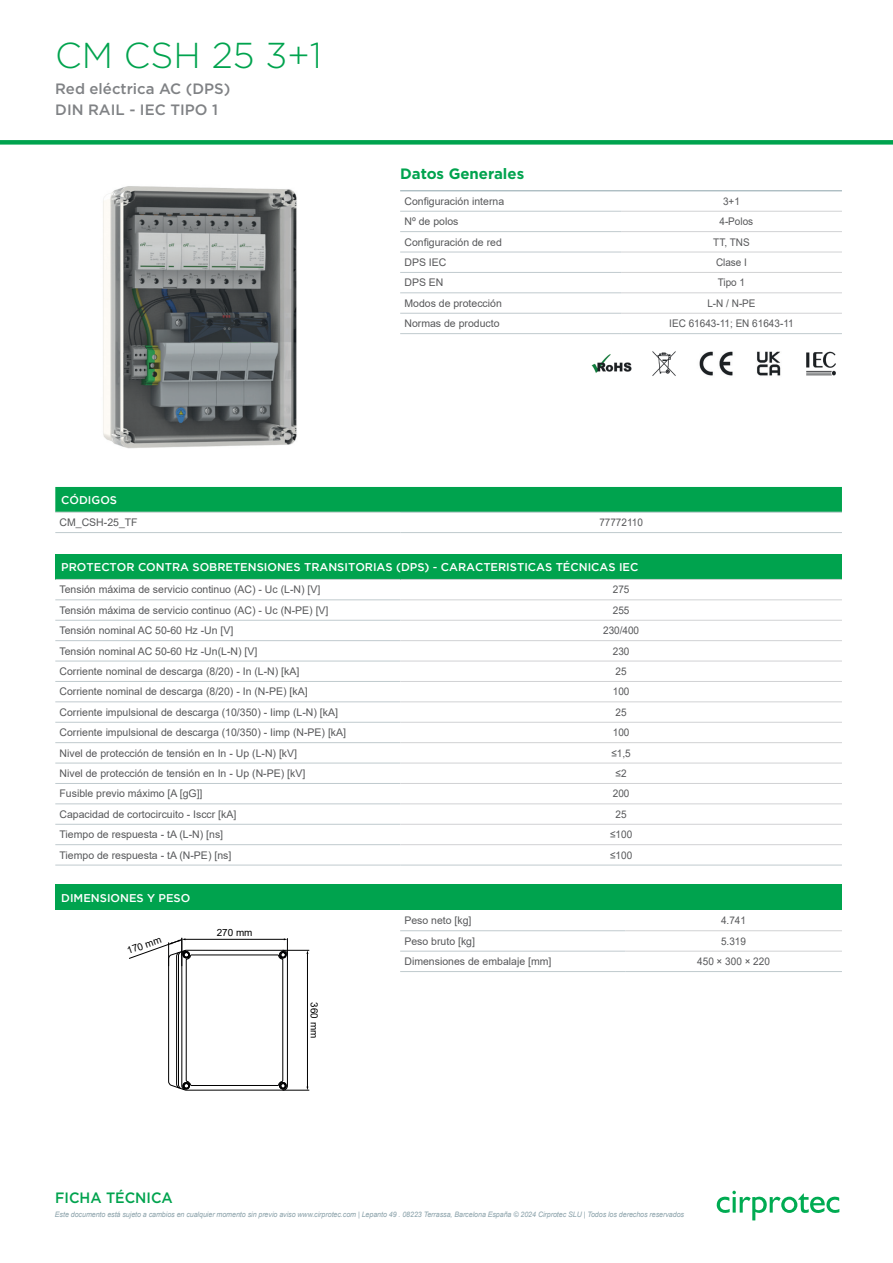
<style>
.page{position:relative;width:893px;height:1263px;background:#fff}
.page>*{position:absolute;margin:0;border:0;box-sizing:border-box;transform-origin:0 0}
.t1{font:300 36px "Gotham";color:#00a34e}
.t2{font:500 15px/21.3px "Gotham";color:#808285}
.t3{font:700 15px "Gotham";color:#00a34e}
.t4{font:500 15px "Gotham";color:#00a34e;scale:.95 1}
.t5{font:500 11.25px "Gotham";color:#fff}
.t6{font:10.5px "Arial";color:#57585a}
.t7{font:10.5px "Arial";color:#57585a;scale:.95 1}
.t8{font:9.9px "Arial";color:#000001}
.t9{font:italic 7.5px "Arial";letter-spacing:-.01em;color:#8ba2aa;scale:.95 1}
</style>
<div class="page">
<img style="left:103px;top:186px;width:194px;height:263px">
<hr style="left:400px;top:211px;width:221px;height:1px;background:#c0cace">
<hr style="left:400px;top:231px;width:221px;height:1px;background:#c0cace">
<hr style="left:621px;top:211px;width:221px;height:1px;background:#d1d2d4">
<hr style="left:400px;top:252px;width:221px;height:1px;background:#c0cace">
<hr style="left:621px;top:231px;width:221px;height:1px;background:#d1d2d4">
<hr style="left:400px;top:272px;width:221px;height:1px;background:#c0cace">
<hr style="left:621px;top:252px;width:221px;height:1px;background:#d1d2d4">
<hr style="left:400px;top:292px;width:221px;height:1px;background:#c0cace">
<hr style="left:621px;top:272px;width:221px;height:1px;background:#d1d2d4">
<hr style="left:400px;top:313px;width:221px;height:1px;background:#c0cace">
<hr style="left:621px;top:292px;width:221px;height:1px;background:#d1d2d4">
<hr style="left:400px;top:333px;width:221px;height:1px;background:#c0cace">
<hr style="left:621px;top:313px;width:221px;height:1px;background:#d1d2d4">
<hr style="left:621px;top:333px;width:221px;height:1px;background:#c0cace">
<img style="left:591px;top:354px;width:41px;height:19px">
<img style="left:652px;top:351px;width:24px;height:25px">
<img style="left:699px;top:351px;width:34px;height:25px">
<img style="left:757px;top:351px;width:24px;height:25px">
<img style="left:806px;top:351px;width:30px;height:25px">
<hr style="left:400px;top:190px;width:442px;height:1px;background:#8ba2aa">
<div style="left:55px;top:487px;width:787px;height:25px;background:#00a34e"></div>
<hr style="left:55px;top:512px;width:345px;height:1px;background:#d1d2d4">
<hr style="left:55px;top:532px;width:345px;height:1px;background:#c0cace">
<hr style="left:400px;top:512px;width:442px;height:1px;background:#c0cace">
<hr style="left:400px;top:532px;width:442px;height:1px;background:#c0cace">
<div style="left:55px;top:554px;width:787px;height:25px;background:#00a34e"></div>
<hr style="left:55px;top:599px;width:345px;height:1px;background:#c0cace">
<hr style="left:55px;top:620px;width:345px;height:1px;background:#c0cace">
<hr style="left:400px;top:599px;width:442px;height:1px;background:#d1d2d4">
<hr style="left:55px;top:640px;width:345px;height:1px;background:#c0cace">
<hr style="left:400px;top:620px;width:442px;height:1px;background:#d1d2d4">
<hr style="left:55px;top:661px;width:345px;height:1px;background:#c0cace">
<hr style="left:400px;top:640px;width:442px;height:1px;background:#d1d2d4">
<hr style="left:55px;top:681px;width:345px;height:1px;background:#c0cace">
<hr style="left:400px;top:661px;width:442px;height:1px;background:#d1d2d4">
<hr style="left:55px;top:701px;width:345px;height:1px;background:#c0cace">
<hr style="left:400px;top:681px;width:442px;height:1px;background:#d1d2d4">
<hr style="left:55px;top:722px;width:345px;height:1px;background:#c0cace">
<hr style="left:400px;top:701px;width:442px;height:1px;background:#d1d2d4">
<hr style="left:55px;top:742px;width:345px;height:1px;background:#c0cace">
<hr style="left:400px;top:722px;width:442px;height:1px;background:#d1d2d4">
<hr style="left:55px;top:763px;width:345px;height:1px;background:#c0cace">
<hr style="left:400px;top:742px;width:442px;height:1px;background:#d1d2d4">
<hr style="left:55px;top:783px;width:345px;height:1px;background:#c0cace">
<hr style="left:400px;top:763px;width:442px;height:1px;background:#d1d2d4">
<hr style="left:55px;top:803px;width:345px;height:1px;background:#c0cace">
<hr style="left:400px;top:783px;width:442px;height:1px;background:#d1d2d4">
<hr style="left:55px;top:824px;width:345px;height:1px;background:#c0cace">
<hr style="left:400px;top:803px;width:442px;height:1px;background:#d1d2d4">
<hr style="left:55px;top:844px;width:345px;height:1px;background:#c0cace">
<hr style="left:400px;top:824px;width:442px;height:1px;background:#d1d2d4">
<hr style="left:55px;top:865px;width:345px;height:1px;background:#c0cace">
<hr style="left:400px;top:844px;width:442px;height:1px;background:#d1d2d4">
<hr style="left:400px;top:865px;width:442px;height:1px;background:#c0cace">
<hr style="left:55px;top:579px;width:345px;height:1px;background:#d1d2d4">
<hr style="left:400px;top:579px;width:442px;height:1px;background:#d1d2d4">
<svg style="left:129px;top:937px;width:180px;height:154px"></svg>
<hr style="left:400px;top:930px;width:225px;height:1px;background:#c0cace">
<hr style="left:400px;top:951px;width:225px;height:1px;background:#c0cace">
<hr style="left:625px;top:930px;width:217px;height:1px;background:#d1d2d4">
<hr style="left:400px;top:971px;width:225px;height:1px;background:#c0cace">
<hr style="left:625px;top:951px;width:217px;height:1px;background:#d1d2d4">
<hr style="left:625px;top:971px;width:217px;height:1px;background:#c0cace">
<div style="left:55px;top:884px;width:787px;height:26px;background:#00a34e"></div>
<div style="left:0;top:140px;width:893px;height:5px;background:#00a34e"></div>
<svg style="left:717px;top:1191px;width:122px;height:29px"></svg>
<h1 class="t1" style="left:55px;top:33px;width:268px">CM CSH 25 3+1</h1>
<h2 class="t2" style="left:55px;top:77px;width:177px">Red eléctrica AC (DPS)<br>DIN RAIL - IEC TIPO 1</h2>
<h2 class="t3" style="left:400px;top:164px;width:126px">Datos Generales</h2>
<p class="t6" style="left:404px;top:194px;width:101px">Configuración interna</p>
<p class="t7" style="left:723px;top:194px;width:19px">3+1</p>
<p class="t6" style="left:404px;top:214px;width:56px">Nº de polos</p>
<p class="t7" style="left:719px;top:214px;width:37px">4-Polos</p>
<p class="t6" style="left:404px;top:235px;width:99px">Configuración de red</p>
<p class="t7" style="left:713px;top:235px;width:40px">TT, TNS</p>
<p class="t6" style="left:404px;top:255px;width:44px">DPS IEC</p>
<p class="t7" style="left:716px;top:255px;width:34px">Clase I</p>
<p class="t6" style="left:404px;top:275px;width:41px">DPS EN</p>
<p class="t7" style="left:718px;top:275px;width:30px">Tipo 1</p>
<p class="t6" style="left:404px;top:296px;width:99px">Modos de protección</p>
<p class="t7" style="left:707px;top:296px;width:52px">L-N / N-PE</p>
<p class="t6" style="left:404px;top:316px;width:97px">Normas de producto</p>
<p class="t7" style="left:669px;top:316px;width:132px">IEC 61643-11; EN 61643-11</p>
<p class="t5" style="left:61px;top:493px;width:57px">CÓDIGOS</p>
<p class="t6" style="left:60px;top:515px;width:80px">CM_CSH-25_TF</p>
<p class="t7" style="left:599px;top:515px;width:47px">77772110</p>
<p class="t5" style="left:61px;top:560px;width:579px">PROTECTOR CONTRA SOBRETENSIONES TRANSITORIAS (DPS) - CARACTERISTICAS TÉCNICAS IEC</p>
<p class="t6" style="left:60px;top:582px;width:262px">Tensión máxima de servicio continuo (AC) - Uc (L-N) [V]</p>
<p class="t7" style="left:613px;top:582px;width:19px">275</p>
<p class="t6" style="left:60px;top:603px;width:270px">Tensión máxima de servicio continuo (AC) - Uc (N-PE) [V]</p>
<p class="t7" style="left:613px;top:603px;width:19px">255</p>
<p class="t6" style="left:60px;top:623px;width:175px">Tensión nominal AC 50-60 Hz -Un [V]</p>
<p class="t7" style="left:603px;top:623px;width:39px">230/400</p>
<p class="t6" style="left:60px;top:644px;width:199px">Tensión nominal AC 50-60 Hz -Un(L-N) [V]</p>
<p class="t7" style="left:613px;top:644px;width:19px">230</p>
<p class="t6" style="left:60px;top:664px;width:241px">Corriente nominal de descarga (8/20) - In (L-N) [kA]</p>
<p class="t7" style="left:616px;top:664px;width:13px">25</p>
<p class="t6" style="left:60px;top:684px;width:249px">Corriente nominal de descarga (8/20) - In (N-PE) [kA]</p>
<p class="t7" style="left:613px;top:684px;width:19px">100</p>
<p class="t6" style="left:60px;top:705px;width:280px">Corriente impulsional de descarga (10/350) - Iimp (L-N) [kA]</p>
<p class="t7" style="left:616px;top:705px;width:13px">25</p>
<p class="t6" style="left:60px;top:725px;width:288px">Corriente impulsional de descarga (10/350) - Iimp (N-PE) [kA]</p>
<p class="t7" style="left:613px;top:725px;width:19px">100</p>
<p class="t6" style="left:60px;top:746px;width:239px">Nivel de protección de tensión en In - Up (L-N) [kV]</p>
<p class="t7" style="left:611px;top:746px;width:22px">≤1,5</p>
<p class="t6" style="left:60px;top:766px;width:247px">Nivel de protección de tensión en In - Up (N-PE) [kV]</p>
<p class="t7" style="left:616px;top:766px;width:13px">≤2</p>
<p class="t6" style="left:60px;top:786px;width:144px">Fusible previo máximo [A [gG]]</p>
<p class="t7" style="left:613px;top:786px;width:19px">200</p>
<p class="t6" style="left:60px;top:807px;width:178px">Capacidad de cortocircuito - Isccr [kA]</p>
<p class="t7" style="left:616px;top:807px;width:13px">25</p>
<p class="t6" style="left:60px;top:827px;width:165px">Tiempo de respuesta - tA (L-N) [ns]</p>
<p class="t7" style="left:610px;top:827px;width:25px">≤100</p>
<p class="t6" style="left:60px;top:848px;width:173px">Tiempo de respuesta - tA (N-PE) [ns]</p>
<p class="t7" style="left:610px;top:848px;width:25px">≤100</p>
<p class="t5" style="left:61px;top:891px;width:131px">DIMENSIONES Y PESO</p>
<p class="t8" style="left:125px;top:945px;width:37px;rotate:-20deg">170 mm</p>
<p class="t8" style="left:217px;top:926px;width:37px">270 mm</p>
<p class="t8" style="left:321px;top:1002px;width:37px;rotate:90deg">360 mm</p>
<h2 class="t4" style="left:55px;top:1187px;width:125px">FICHA TÉCNICA</h2>
<p class="t6" style="left:404px;top:913px;width:69px">Peso neto [kg]</p>
<p class="t7" style="left:721px;top:913px;width:28px">4.741</p>
<p class="t6" style="left:404px;top:934px;width:72px">Peso bruto [kg]</p>
<p class="t7" style="left:721px;top:934px;width:28px">5.319</p>
<p class="t6" style="left:404px;top:954px;width:149px">Dimensiones de embalaje [mm]</p>
<p class="t7" style="left:697px;top:954px;width:78px">450 × 300 × 220</p>
<p class="t9" style="left:55px;top:1210px;width:664px">Este documento está sujeto a cambios en cualquier momento sin previo aviso www.cirprotec.com | Lepanto 49 . 08223 Terrassa, Barcelona España © 2024 Cirprotec SLU | Todos los derechos reservados</p>
</div>
